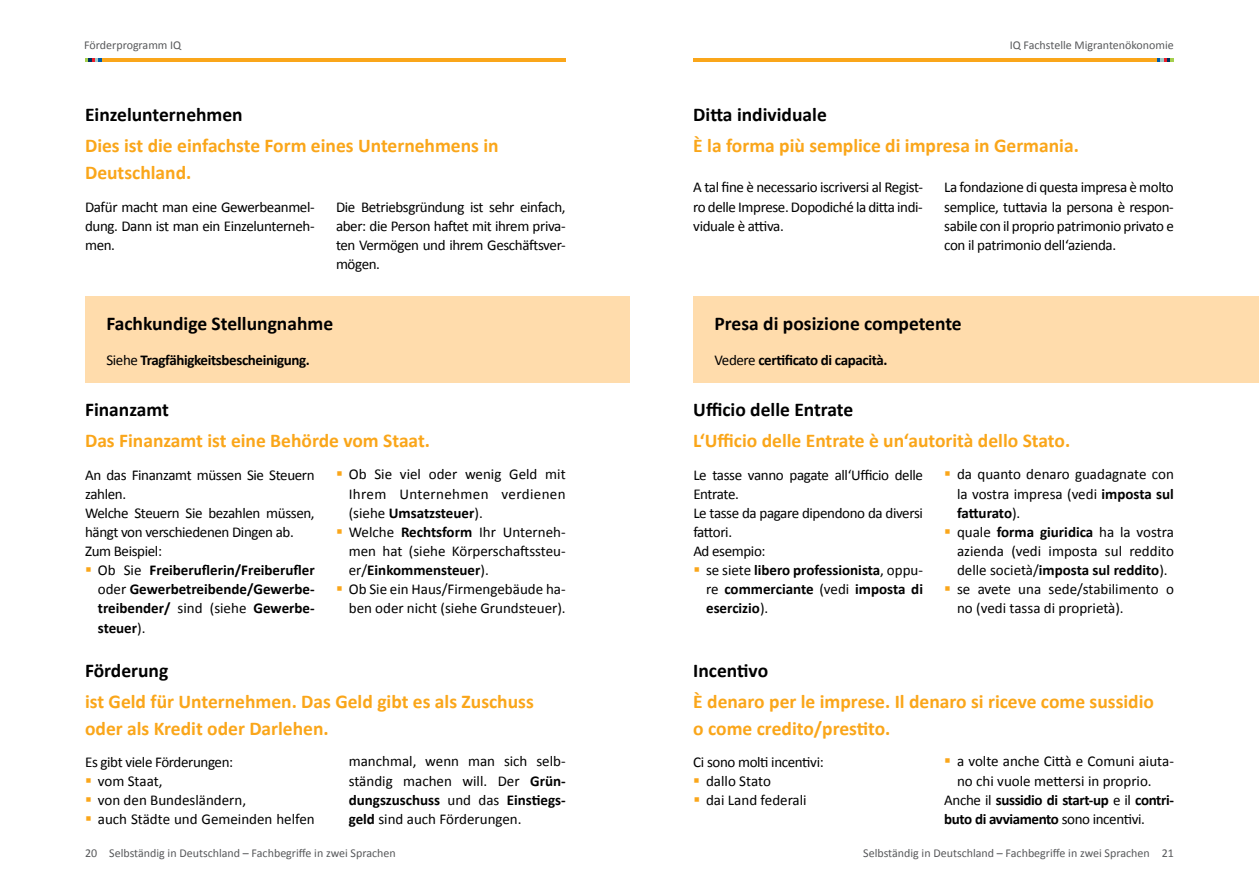
<style>
.page{position:relative;width:1259px;height:893px;background:#fff}
.page>*{position:absolute;margin:0;border:0;box-sizing:border-box;transform-origin:0 0}
.t1{font:700 19.5px/27px "Calibri";color:#faa61a}
.t2{font:700 19.5px "Calibri";color:#000}
.t3{font:15px/19.2px "Calibri";letter-spacing:-.015em;color:#000}
.t4{font:700 15px/19.2px "Calibri";letter-spacing:-.01em;color:#000;text-align:justify}
.t5{font:12px "Calibri";color:#58595b}
.s1{font-weight:400}
.s2{font-weight:700}
</style>
<div class="page">
<div style="left:693px;top:297px;width:566px;height:86px;background:#ffdcac"></div>
<div style="left:85px;top:297px;width:544px;height:86px;background:#ffdcac"></div>
<hr style="left:85px;top:58px;width:481px;height:4px;background:#faa61a">
<svg style="left:85px;top:58px;width:17px;height:4px"></svg>
<hr style="left:693px;top:58px;width:481px;height:4px;background:#faa61a">
<svg style="left:1157px;top:58px;width:17px;height:4px"></svg>
<p class="t5" style="left:84px;top:38px;width:99px">Förderprogramm IQ</p>
<p class="t5" style="left:1009px;top:38px;width:166px">IQ Fachstelle Migrantenökonomie</p>
<h1 class="t2" style="left:85px;top:102px;width:159px">Einzelunternehmen</h1>
<h1 class="t1" style="left:85px;top:132px;width:415px">Dies ist die einfachste Form eines Unternehmens in<br>Deutschland.</h1>
<p class="t3" style="left:85px;top:197px;width:231px;text-align:justify">Dafür macht man eine Gewerbeanmel&shy;dung. Dann ist man ein Einzelunterneh&shy;men.</p>
<p class="t3" style="left:336px;top:197px;width:231px;text-align:justify">Die Betriebsgründung ist sehr einfach, aber: die Person haftet mit ihrem priva&shy;ten Vermögen und ihrem Geschäftsver&shy;mögen.</p>
<h1 class="t2" style="left:106px;top:311px;width:228px">Fachkundige Stellungnahme</h1>
<p class="t4" style="left:106px;top:350px;width:205px"><span class="s1">Siehe</span> Tragfähigkeitsbescheinigung.</p>
<h1 class="t2" style="left:85px;top:397px;width:85px">Finanzamt</h1>
<h1 class="t1" style="left:85px;top:427px;width:346px">Das Finanzamt ist eine Behörde vom Staat.</h1>
<p class="t3" style="left:85px;top:465px;width:231px">An das Finanzamt müssen Sie Steuern zahlen.<br>Welche Steuern Sie bezahlen müssen, hängt von verschiedenen Dingen ab.<br>Zum Beispiel:</p>
<p class="t4" style="left:98px;top:561px;width:218px"><span class="s1">Ob Sie</span> Freiberuflerin/Freiberufler <span class="s1">oder</span> Gewerbetreibende/Gewerbe&shy;treibender/ <span class="s1">sind (siehe</span> Gewerbe&shy;steuer<span class="s1">).</span></p>
<p class="t3" style="left:349px;top:465px;width:218px">Ob Sie viel oder wenig Geld mit<br>Ihrem Unternehmen verdienen (siehe <span class="s2">Umsatzsteuer</span>).<br>Welche <span class="s2">Rechtsform</span> Ihr Unterneh&shy;men hat (siehe Körperschaftssteu&shy;er/<span class="s2">Einkommensteuer</span>).<br>Ob Sie ein Haus/Firmengebäude ha&shy;ben oder nicht (siehe Grundsteuer).</p>
<h1 class="t2" style="left:85px;top:658px;width:85px">Förderung</h1>
<h1 class="t1" style="left:85px;top:688px;width:450px">ist Geld für Unternehmen. Das Geld gibt es als Zuschuss oder als Kredit oder Darlehen.</h1>
<p class="t3" style="left:98px;top:752px;width:218px;text-indent:-13px">Es gibt viele Förderungen:<br>vom Staat,<br>von den Bundesländern,<br>auch Städte und Gemeinden helfen</p>
<p class="t3" style="left:349px;top:752px;width:218px;text-align:justify">manchmal, wenn man sich selb&shy;ständig machen will. Der <span class="s2">Grün&shy;dungszuschuss</span> und das <span class="s2">Einstiegs&shy;geld</span> sind auch Förderungen.</p>
<h1 class="t2" style="left:693px;top:102px;width:135px">Ditta individuale</h1>
<h1 class="t1" style="left:693px;top:132px;width:387px">È la forma più semplice di impresa in Germania.</h1>
<p class="t3" style="left:693px;top:178px;width:231px;text-align:justify">A tal fine è necessario iscriversi al Regist&shy;ro delle Imprese. Dopodiché la ditta indi&shy;viduale è attiva.</p>
<p class="t3" style="left:944px;top:178px;width:231px;text-align:justify">La fondazione di questa impresa è molto semplice, tuttavia la persona è respon&shy;sabile con il proprio patrimonio privato e con il patrimonio dell‘azienda.</p>
<h1 class="t2" style="left:714px;top:311px;width:249px">Presa di posizione competente</h1>
<p class="t4" style="left:714px;top:350px;width:174px"><span class="s1">Vedere</span> certificato di capacità.</p>
<h1 class="t2" style="left:693px;top:397px;width:161px">Ufficio delle Entrate</h1>
<h1 class="t1" style="left:693px;top:427px;width:378px">L‘Ufficio delle Entrate è un‘autorità dello Stato.</h1>
<p class="t3" style="left:693px;top:465px;width:231px">Le tasse vanno pagate all‘Ufficio delle<br>Entrate.<br>Le tasse da pagare dipendono da diversi fattori.<br>Ad esempio:</p>
<p class="t4" style="left:706px;top:561px;width:218px"><span class="s1">se siete</span> libero professionista<span class="s1">, oppu&shy;re</span> commerciante <span class="s1">(vedi</span> imposta di esercizio<span class="s1">).</span></p>
<p class="t3" style="left:957px;top:465px;width:218px">da quanto denaro guadagnate con la vostra impresa (vedi <span class="s2">imposta sul fatturato</span>).<br>quale <span class="s2">forma giuridica</span> ha la vostra azienda (vedi imposta sul reddito delle società/<span class="s2">imposta sul reddito</span>). se avete una sede/stabilimento o no (vedi tassa di proprietà).</p>
<h1 class="t2" style="left:693px;top:658px;width:76px">Incentivo</h1>
<h1 class="t1" style="left:693px;top:688px;width:462px">È denaro per le imprese. Il denaro si riceve come sussidio o come credito/prestito.</h1>
<p class="t3" style="left:706px;top:752px;width:119px;text-indent:-13px">Ci sono molti incentivi: dallo Stato<br>dai Land federali</p>
<p class="t3" style="left:957px;top:752px;width:218px">a volte anche Città e Comuni aiuta-</p>
<p class="t3" style="left:957px;top:771px;width:196px">no chi vuole mettersi in proprio.</p>
<p class="t4" style="left:944px;top:790px;width:231px"><span class="s1">Anche il</span> sussidio di start-up <span class="s1">e il</span> contri-</p>
<p class="t4" style="left:944px;top:809px;width:202px">buto di avviamento <span class="s1">sono incentivi.</span></p>
<p class="t5" style="left:85px;top:845px;width:312px">20 Selbständig in Deutschland – Fachbegriffe in zwei Sprachen</p>
<p class="t5" style="left:863px;top:845px;width:312px">Selbständig in Deutschland – Fachbegriffe in zwei Sprachen 21</p>
</div>
